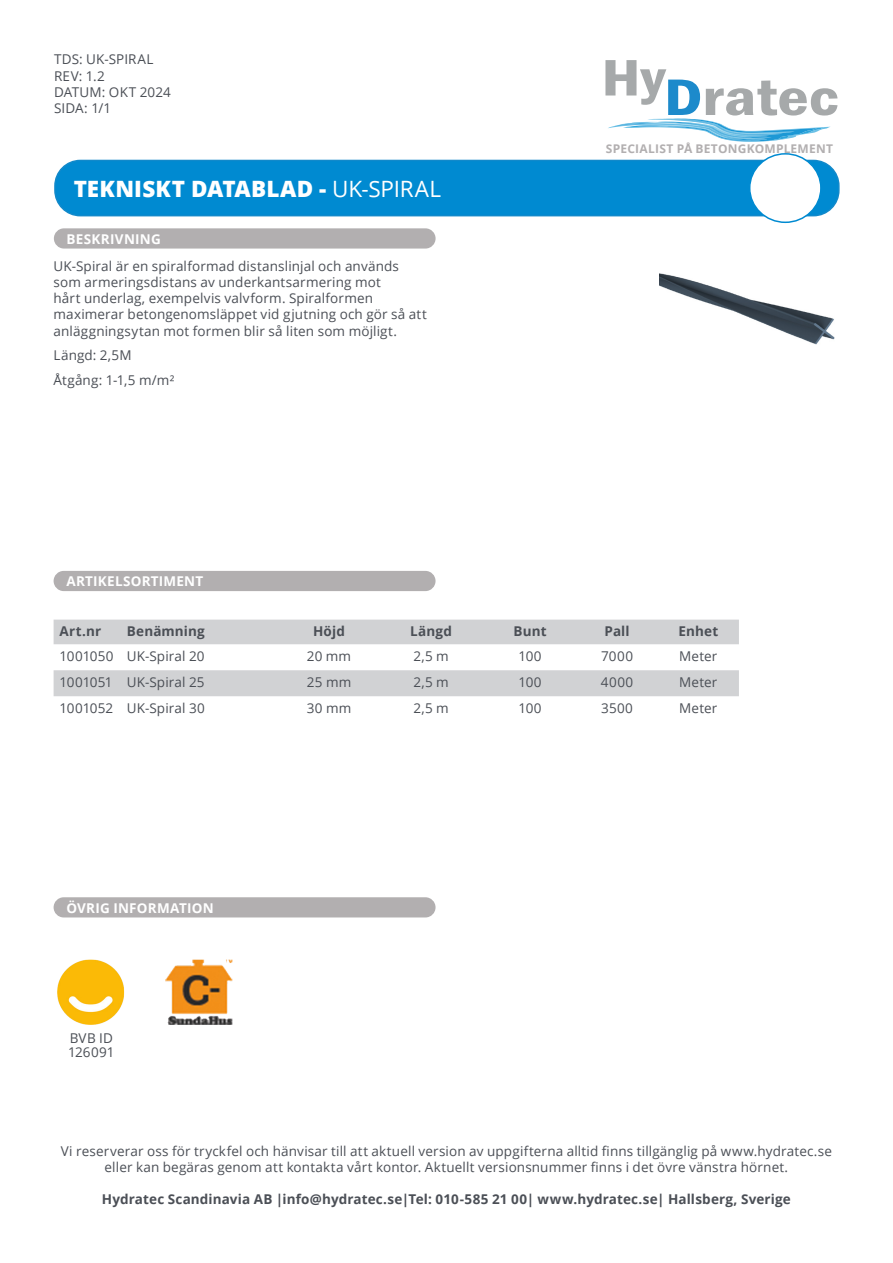
<style>
.page{position:relative;width:893px;height:1263px;background:#fff}
.page>*{position:absolute;margin:0;border:0;box-sizing:border-box;transform-origin:0 0}
.TDS_bold{font:800 22.5px "Open Sans";letter-spacing:.01em;color:#fff}
.Text{font:13.5px/16.2px "Open Sans";letter-spacing:.01em;color:#4b4f56}
.Text-2{font:700 13.5px "Open Sans";letter-spacing:.01em;color:#4b4f56}
.Under_rubrik{font:700 13.5px "Open Sans";letter-spacing:.02em;color:#fff}
.Text-3{font:13.5px "Open Sans";letter-spacing:-.02em;color:#4b4f56}
.Text-4{font:700 12px "Open Sans";letter-spacing:.02em;color:#b2afb0}
.s1{font-weight:400}
</style>
<div class="page">
<div style="left:55px;top:160px;width:784px;height:56px;background:#008ad1;border-radius:25px"></div>
<div style="left:54px;top:160px;width:786px;height:56px;border:2px solid #1289ca;border-radius:25px"></div>
<div style="left:750px;top:154px;width:71px;height:68px;background:#fff;border-radius:50%"></div>
<div style="left:749px;top:153px;width:73px;height:70px;border:2px solid #008ad1;border-radius:50%"></div>
<div style="left:54px;top:228px;width:382px;height:21px;background:#b2afb0;border-radius:10px"></div>
<svg style="left:605px;top:60px;width:232px;height:82px"></svg>
<img style="left:659px;top:273px;width:176px;height:72px">
<svg style="left:54px;top:620px;width:685px;height:76px;fill:#d1d2d4"></svg>
<div style="left:54px;top:897px;width:382px;height:20px;background:#b2afb0;border-radius:10px"></div>
<div style="left:54px;top:571px;width:382px;height:20px;background:#b2afb0;border-radius:10px"></div>
<img style="left:57px;top:959px;width:68px;height:66px">
<img style="left:165px;top:959px;width:68px;height:66px">
<p class="Text" style="left:54px;top:51px;width:101px">TDS: UK-SPIRAL</p>
<p class="Text" style="left:54px;top:67px;width:52px">REV: 1.2</p>
<p class="Text" style="left:54px;top:83px;width:118px">DATUM: OKT 2024</p>
<p class="Text" style="left:54px;top:100px;width:59px">SIDA: 1/1</p>
<p class="TDS_bold" style="left:74px;top:172px;width:369px">TEKNISKT DATABLAD - <span class="s1">UK-SPIRAL</span></p>
<p class="Under_rubrik" style="left:67px;top:229px;width:96px">BESKRIVNING</p>
<p class="Text" style="left:54px;top:257px;width:375px">UK-Spiral är en spiralformad distanslinjal och används som armeringsdistans av underkantsarmering mot<br>hårt underlag, exempelvis valvform. Spiralformen maximerar betongenomsläppet vid gjutning och gör så att anläggningsytan mot formen blir så liten som möjligt.</p>
<p class="Text" style="left:54px;top:347px;width:79px">Längd: 2,5M</p>
<p class="Text" style="left:54px;top:372px;width:122px">Åtgång: 1-1,5 m/m²</p>
<p class="Under_rubrik" style="left:66px;top:572px;width:138px">ARTIKELSORTIMENT</p>
<p class="Text-4" style="left:606px;top:140px;width:229px">SPECIALIST PÅ BETONGKOMPLEMENT</p>
<p class="Text-2" style="left:60px;top:621px;width:43px">Art.nr</p>
<p class="Text-2" style="left:127px;top:621px;width:79px">Benämning</p>
<p class="Text-2" style="left:313px;top:621px;width:33px">Höjd</p>
<p class="Text-2" style="left:410px;top:621px;width:43px">Längd</p>
<p class="Text-2" style="left:514px;top:621px;width:35px">Bunt</p>
<p class="Text-2" style="left:605px;top:621px;width:27px">Pall</p>
<p class="Text-2" style="left:678px;top:621px;width:41px">Enhet</p>
<p class="Text" style="left:60px;top:647px;width:55px">1001050</p>
<p class="Text" style="left:127px;top:647px;width:79px">UK-Spiral 20</p>
<p class="Text" style="left:307px;top:647px;width:46px">20 mm</p>
<p class="Text" style="left:413px;top:647px;width:37px">2,5 m</p>
<p class="Text" style="left:518px;top:647px;width:25px">100</p>
<p class="Text" style="left:601px;top:647px;width:33px">7000</p>
<p class="Text" style="left:679px;top:647px;width:40px">Meter</p>
<p class="Text-3" style="left:60px;top:672px;width:55px">1001051</p>
<p class="Text" style="left:127px;top:673px;width:79px">UK-Spiral 25</p>
<p class="Text" style="left:307px;top:673px;width:46px">25 mm</p>
<p class="Text" style="left:413px;top:673px;width:37px">2,5 m</p>
<p class="Text" style="left:518px;top:673px;width:25px">100</p>
<p class="Text" style="left:601px;top:673px;width:34px">4000</p>
<p class="Text" style="left:679px;top:673px;width:40px">Meter</p>
<p class="Text" style="left:60px;top:699px;width:55px">1001052</p>
<p class="Text" style="left:127px;top:699px;width:79px">UK-Spiral 30</p>
<p class="Text" style="left:307px;top:699px;width:46px">30 mm</p>
<p class="Text" style="left:413px;top:699px;width:37px">2,5 m</p>
<p class="Text" style="left:518px;top:699px;width:25px">100</p>
<p class="Text" style="left:601px;top:699px;width:33px">3500</p>
<p class="Text" style="left:679px;top:699px;width:40px">Meter</p>
<p class="Under_rubrik" style="left:66px;top:898px;width:149px">ÖVRIG INFORMATION</p>
<p class="Text" style="left:70px;top:1029px;width:45px">BVB ID</p>
<p class="Text" style="left:68px;top:1044px;width:48px">126091</p>
<p class="Text" style="left:61px;top:1142px;width:773px;text-align:center">Vi reserverar oss för tryckfel och hänvisar till att aktuell version av uppgifterna alltid finns tillgänglig på www.hydratec.se eller kan begäras genom att kontakta vårt kontor. Aktuellt versionsnummer finns i det övre vänstra hörnet.</p>
<p class="Text-2" style="left:102px;top:1190px;width:690px">Hydratec Scandinavia AB |info@hydratec.se|Tel: 010-585 21 00| www.hydratec.se| Hallsberg, Sverige</p>
</div>
